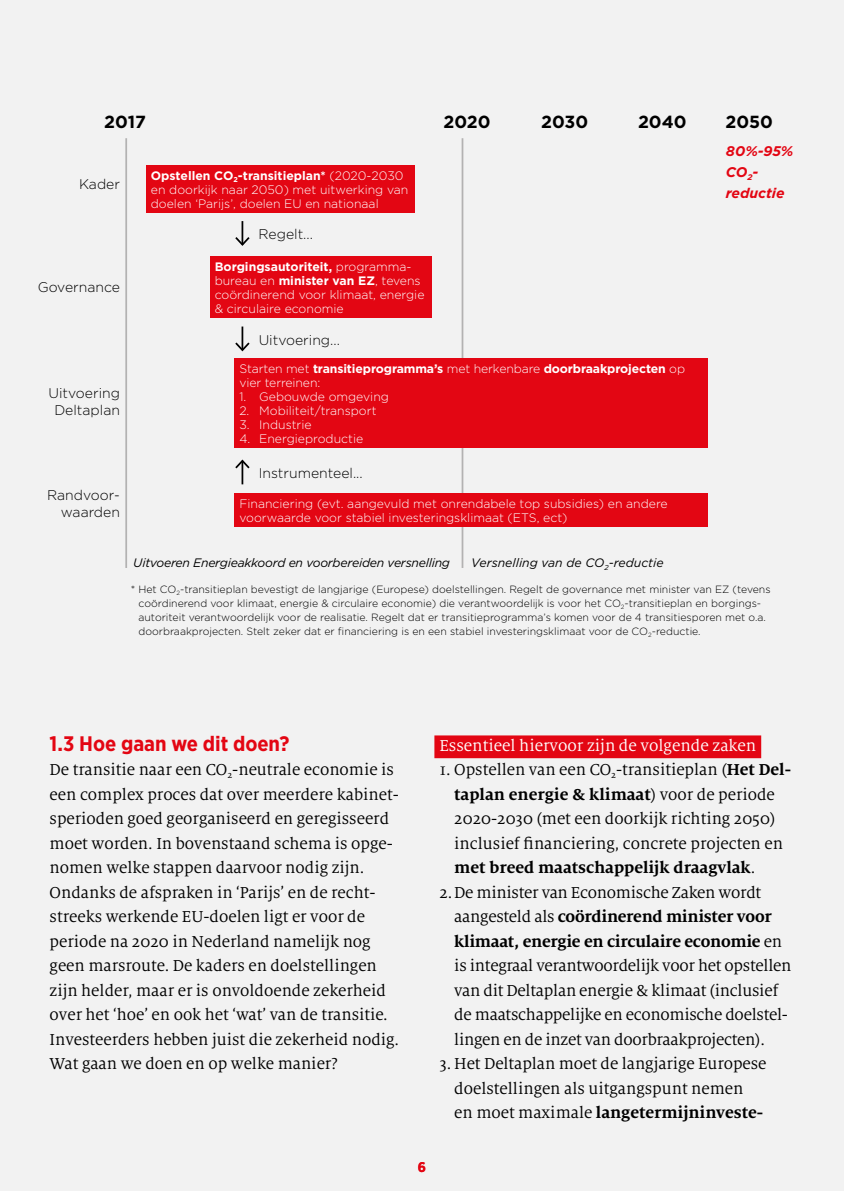
<style>
.page{position:relative;width:844px;height:1191px;background:#fff}
.page>*{position:absolute;margin:0;border:0;box-sizing:border-box;transform-origin:0 0}
.t1{font:700 21px "Gotham Narrow";color:#e30613}
.t2{font:17.5px/24.5px "Milo Serif Pro";color:#000}
.t3{font:700 17.5px "Milo Serif Pro";letter-spacing:-.015em;color:#000}
.t4{font:17.5px "Milo Serif Pro";color:#fff}
.t5{font:700 17.5px "Gotham";color:#000}
.t6{font:300 14px/17.5px "Gotham";color:#000;text-align:center}
.t7{font:italic 700 14px/21px "Gotham";color:#e30613}
.t8{font:700 14px "Gotham Narrow";color:#e30613}
.t9{font:300 12.25px/14px "Gotham";color:#fff}
.t10{font:italic 12.25px "Gotham";letter-spacing:-.02em;color:#000}
.t11{font:italic 12.25px "Gotham";color:#000}
.t12{font:300 10.5px/14px "Gotham";color:#000}
.s1{font-weight:700}
.s2{font-weight:400}
</style>
<div class="page">
<div style="left:0;top:0;width:843px;height:1191px;background:#f2f2f2"></div>
<div style="left:434px;top:735px;width:327px;height:23px;background:#e30613"></div>
<hr style="left:125px;top:138px;width:2px;height:430px;background:#b3b2b2">
<hr style="left:461px;top:138px;width:2px;height:430px;background:#b3b2b2">
<hr style="left:241px;top:221px;width:2px;height:24px;background:#000">
<svg style="left:235px;top:235px;width:15px;height:11px"></svg>
<hr style="left:241px;top:326px;width:2px;height:24px;background:#000">
<svg style="left:235px;top:340px;width:15px;height:12px"></svg>
<hr style="left:241px;top:461px;width:2px;height:23px;background:#000">
<svg style="left:235px;top:459px;width:15px;height:11px"></svg>
<div style="left:146px;top:165px;width:268px;height:48px;background:#e30613"></div>
<div style="left:210px;top:256px;width:221px;height:62px;background:#e30613"></div>
<div style="left:234px;top:358px;width:473px;height:90px;background:#e30613"></div>
<div style="left:234px;top:493px;width:473px;height:34px;background:#e30613"></div>
<p class="t5" style="left:104px;top:110px;width:43px">2017</p>
<p class="t5" style="left:443px;top:110px;width:49px">2020</p>
<p class="t5" style="left:541px;top:110px;width:49px">2030</p>
<p class="t5" style="left:638px;top:110px;width:50px">2040</p>
<p class="t5" style="left:725px;top:110px;width:49px">2050</p>
<p class="t6" style="left:79px;top:175px;width:42px">Kader</p>
<p class="t6" style="left:38px;top:277px;width:84px">Governance</p>
<p class="t6" style="left:48px;top:383px;width:73px">Uitvoering<br>Deltaplan</p>
<p class="t6" style="left:47px;top:485px;width:74px;text-align:right">Randvoor&shy;waarden</p>
<p class="t9" style="left:151px;top:168px;width:259px"><span class="s1">Opstellen CO</span><sub>2</sub><span class="s1">-transitieplan*</span> (2020-2030 en doorkijk naar 2050) met uitwerking van doelen ‘Parijs’, doelen EU en nationaal</p>
<p class="t6" style="left:258px;top:225px;width:56px">Regelt...</p>
<p class="t9" style="left:215px;top:260px;width:211px"><span class="s1">Borgingsautoriteit,</span> programma&shy;bureau en <span class="s1">minister van EZ</span>, tevens coördinerend voor klimaat, energie &amp; circulaire economie</p>
<p class="t6" style="left:258px;top:330px;width:83px">Uitvoering...</p>
<p class="t9" style="left:239px;top:361px;width:447px">Starten met <span class="s1">transitieprogramma’s</span> met herkenbare <span class="s1">doorbraakprojecten</span> op vier terreinen:</p>
<p class="t9" style="left:239px;top:389px;width:151px">1. Gebouwde omgeving</p>
<p class="t9" style="left:239px;top:403px;width:139px">2. Mobiliteit/transport</p>
<p class="t9" style="left:239px;top:417px;width:74px">3. Industrie</p>
<p class="t9" style="left:239px;top:431px;width:125px">4. Energieproductie</p>
<p class="t6" style="left:258px;top:463px;width:105px">Instrumenteel...</p>
<p class="t9" style="left:239px;top:496px;width:430px">Financiering (evt. aangevuld met onrendabele top subsidies) en andere voorwaarde voor stabiel investeringsklimaat (ETS, ect)</p>
<p class="t7" style="left:725px;top:140px;width:69px">80%-95%<br>CO<sub>2</sub>- reductie</p>
<p class="t10" style="left:133px;top:555px;width:318px">Uitvoeren Energieakkoord en voorbereiden versnelling</p>
<p class="t11" style="left:471px;top:555px;width:194px">Versnelling van de CO<sub>2</sub>-reductie</p>
<p class="t12" style="left:138px;top:582px;width:633px;text-indent:-8px">* Het CO<sub>2</sub>-transitieplan bevestigt de langjarige (Europese) doelstellingen. Regelt de governance met minister van EZ (tevens coördinerend voor klimaat, energie &amp; circulaire economie) die verantwoordelijk is voor het CO<sub>2</sub>-transitieplan en borgings&shy;autoriteit verantwoordelijk voor de realisatie. Regelt dat er transitieprogramma’s komen voor de 4 transitiesporen met o.a. doorbraakprojecten. Stelt zeker dat er financiering is en een stabiel investeringsklimaat voor de CO<sub>2</sub>-reductie.</p>
<p class="t1" style="left:50px;top:730px;width:241px">1.3 Hoe gaan we dit doen?</p>
<p class="t2" style="left:50px;top:757px;width:350px">De transitie naar een CO<sub>2</sub>-neutrale economie is een complex proces dat over meerdere kabinet&shy;sperioden goed georganiseerd en geregisseerd moet worden. In bovenstaand schema is opge&shy;nomen welke stappen daarvoor nodig zijn.<br>Ondanks de afspraken in ‘Parijs’ en de recht&shy;streeks werkende EU-doelen ligt er voor de periode na 2020 in Nederland namelijk nog geen marsroute. De kaders en doelstellingen zijn helder, maar er is onvoldoende zekerheid over het ‘hoe’ en ook het ‘wat’ van de transitie.<br>Investeerders hebben juist die zekerheid nodig.<br>Wat gaan we doen en op welke manier?</p>
<p class="t4" style="left:439px;top:735px;width:318px">Essentieel hiervoor zijn de volgende zaken</p>
<p class="t2" style="left:439px;top:757px;width:353px">1. Opstellen van een CO<sub>2</sub>-transitieplan (<span class="s1">Het Del-</span></p>
<p class="t3" style="left:454px;top:784px;width:322px">taplan energie &amp; klimaat<span class="s2">) voor de periode</span></p>
<p class="t2" style="left:454px;top:806px;width:322px">2020-2030 (met een doorkijk richting 2050)</p>
<p class="t2" style="left:454px;top:831px;width:330px">inclusief financiering, concrete projecten en</p>
<p class="t3" style="left:454px;top:857px;width:302px">met breed maatschappelijk draagvlak<span class="s2">.</span></p>
<p class="t2" style="left:439px;top:880px;width:323px">2.De minister van Economische Zaken wordt</p>
<p class="t3" style="left:454px;top:906px;width:319px"><span class="s2">aangesteld als</span> coördinerend minister voor</p>
<p class="t3" style="left:454px;top:931px;width:329px">klimaat, energie en circulaire economie <span class="s2">en</span></p>
<p class="t2" style="left:454px;top:953px;width:338px">is integraal verantwoordelijk voor het opstellen</p>
<p class="t2" style="left:454px;top:978px;width:325px">van dit Deltaplan energie &amp; klimaat (inclusief</p>
<p class="t2" style="left:454px;top:1002px;width:335px">de maatschappelijke en economische doelstel-</p>
<p class="t2" style="left:454px;top:1027px;width:312px">lingen en de inzet van doorbraakprojecten).</p>
<p class="t2" style="left:454px;top:1051px;width:314px;text-indent:-15px">3. Het Deltaplan moet de langjarige Europese doelstellingen als uitgangspunt nemen<br>en moet maximale <span class="s1">langetermijninveste-</span></p>
<p class="t8" style="left:418px;top:1157px;width:10px">6</p>
</div>
